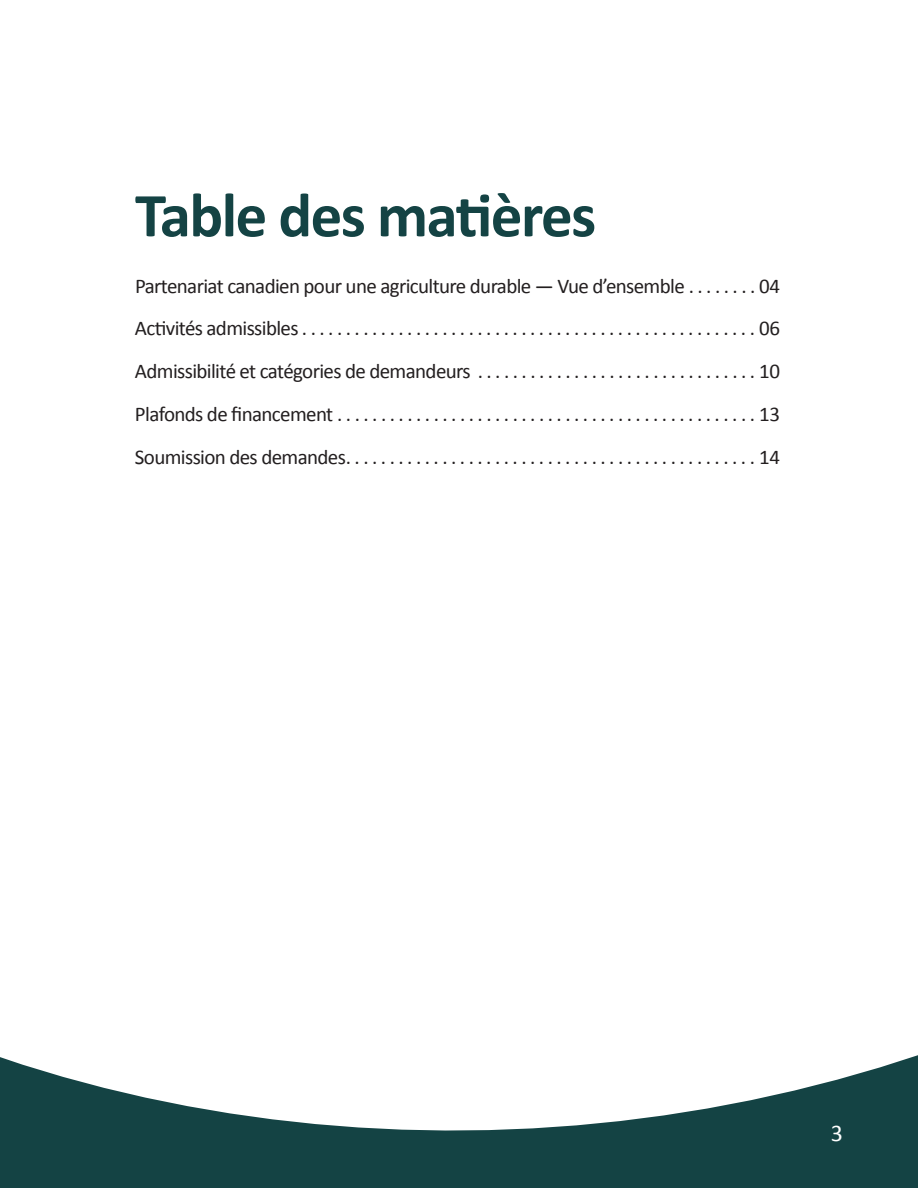
<style>
.page{position:relative;width:918px;height:1188px;background:#fff}
.page>*{position:absolute;margin:0;border:0;box-sizing:border-box;transform-origin:0 0}
.t1{font:700 63px "Calibri";letter-spacing:-.025em;color:#144344}
.t2{font:24px "Calibri";color:#fff}
.t3{font:21px/42.8px "Calibri";letter-spacing:-.03em;color:#231f20;text-align:justify}
</style>
<div class="page">
<svg style="left:0;top:1055px;width:918px;height:133px;fill:#144344"></svg>
<h1 class="t1" style="left:135px;top:175px;width:463px">Table des matières</h1>
<p class="t3" style="left:135px;top:264px;width:647px">Partenariat canadien pour une agriculture durable — Vue d’ensemble . . . . . . . . 04<br>Activités admissibles . . . . . . . . . . . . . . . . . . . . . . . . . . . . . . . . . . . . . . . . . . . . . . . . . . . . 06<br>Admissibilité et catégories de demandeurs . . . . . . . . . . . . . . . . . . . . . . . . . . . . . . . . 10<br>Plafonds de financement . . . . . . . . . . . . . . . . . . . . . . . . . . . . . . . . . . . . . . . . . . . . . . . . 13<br>Soumission des demandes . . . . . . . . . . . . . . . . . . . . . . . . . . . . . . . . . . . . . . . . . . . . . . . 14</p>
<p class="t2" style="left:831px;top:1118px;width:14px">3</p>
</div>
